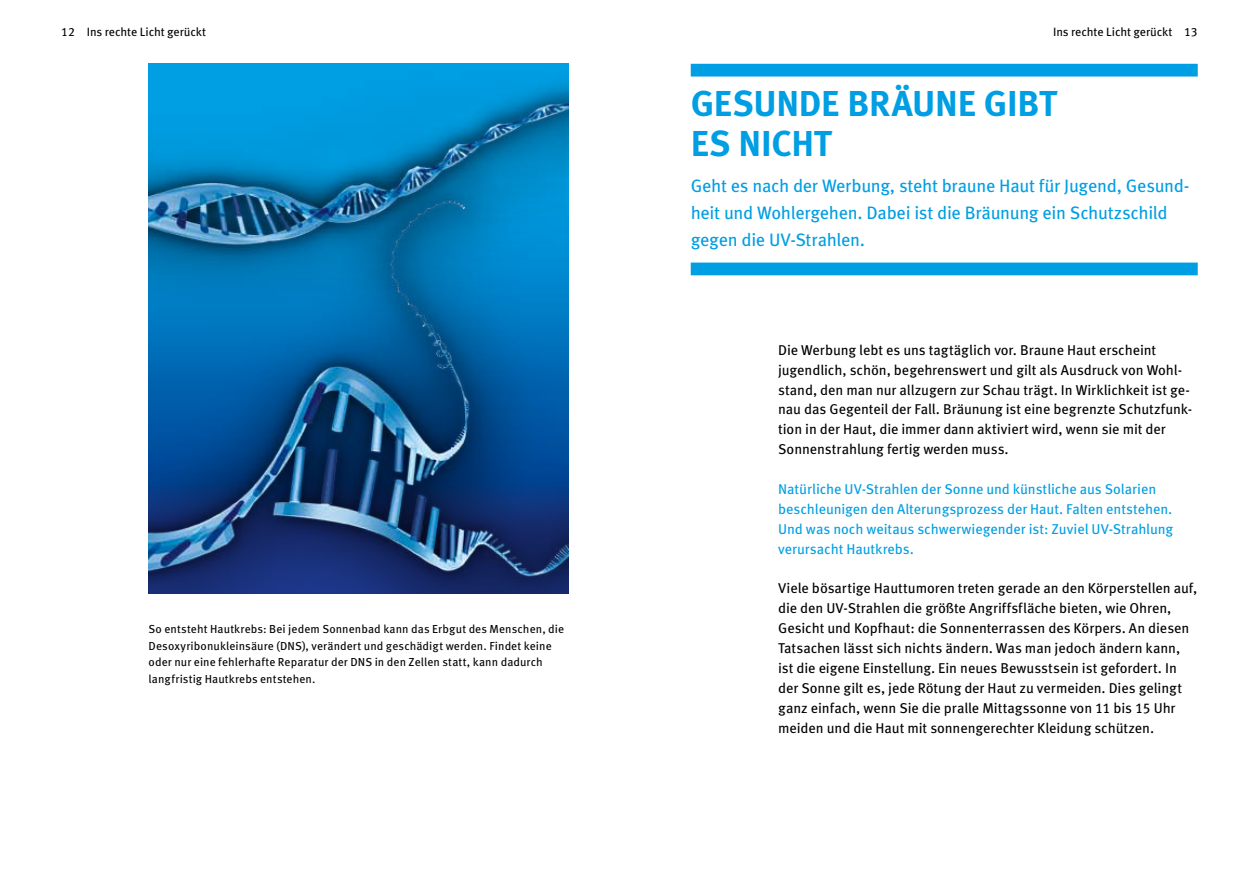
<style>
.page{position:relative;width:1259px;height:893px;background:#fff}
.page>*{position:absolute;margin:0;border:0;box-sizing:border-box;transform-origin:0 0}
.t1{font:700 36px "Meta Pro";color:#009ee3}
.t2{font:18px/27px "Meta Pro";letter-spacing:-.02em;color:#009ee3}
.t3{font:14.25px/20px "Meta Pro";letter-spacing:-.005em;color:#000}
.t4{font:14.25px/20px "Meta Pro";letter-spacing:-.005em;color:#009ee3}
.t5{font:12px "Meta Pro";letter-spacing:-.005em;color:#000}
.t6{font:11.7px/16.5px "Meta Pro";letter-spacing:.01em;color:#000}
</style>
<div class="page">
<img style="left:149px;top:64px;width:419px;height:529px">
<div style="left:691px;top:64px;width:506px;height:13px;background:#009ee3"></div>
<div style="left:691px;top:263px;width:506px;height:12px;background:#009ee3"></div>
<p class="t5" style="left:61px;top:23px;width:146px">12 Ins rechte Licht gerückt</p>
<p class="t5" style="left:1053px;top:23px;width:146px">Ins rechte Licht gerückt 13</p>
<p class="t6" style="left:149px;top:620px;width:417px">So entsteht Hautkrebs: Bei jedem Sonnenbad kann das Erbgut des Menschen, die Desoxyribonukleinsäure (DNS), verändert und geschädigt werden. Findet keine oder nur eine fehlerhafte Reparatur der DNS in den Zellen statt, kann dadurch langfristig Hautkrebs entstehen.</p>
<h1 class="t1" style="left:691px;top:76px;width:22px">GESUN</h1>
<h1 class="t1" style="left:799px;top:76px;width:135px">DE BRÄUNE</h1>
<h1 class="t1" style="left:984px;top:76px;width:20px">GIBT</h1>
<h1 class="t1" style="left:691px;top:115px;width:68px">ES NICHT</h1>
<p class="t2" style="left:691px;top:171px;width:500px">Geht es nach der Werbung, steht braune Haut für Jugend, Gesund&shy;heit und Wohlergehen. Dabei ist die Bräunung ein Schutzschild gegen die UV-Strahlen.</p>
<p class="t3" style="left:778px;top:339px;width:414px">Die Werbung lebt es uns tagtäglich vor. Braune Haut erscheint jugendlich, schön, begehrenswert und gilt als Ausdruck von Wohl&shy;stand, den man nur allzugern zur Schau trägt. In Wirklichkeit ist ge&shy;nau das Gegenteil der Fall. Bräunung ist eine begrenzte Schutzfunk&shy;tion in der Haut, die immer dann aktiviert wird, wenn sie mit der Sonnenstrahlung fertig werden muss.</p>
<p class="t4" style="left:778px;top:478px;width:396px">Natürliche UV-Strahlen der Sonne und künstliche aus Solarien beschleunigen den Alterungsprozess der Haut. Falten entstehen.<br>Und was noch weitaus schwerwiegender ist: Zuviel UV-Strahlung verursacht Hautkrebs.</p>
<p class="t3" style="left:778px;top:577px;width:420px">Viele bösartige Hauttumoren treten gerade an den Körperstellen auf, die den UV-Strahlen die größte Angriffsfläche bieten, wie Ohren, Gesicht und Kopfhaut: die Sonnenterrassen des Körpers. An diesen Tatsachen lässt sich nichts ändern. Was man jedoch ändern kann, ist die eigene Einstellung. Ein neues Bewusstsein ist gefordert. In der Sonne gilt es, jede Rötung der Haut zu vermeiden. Dies gelingt ganz einfach, wenn Sie die pralle Mittagssonne von 11 bis 15 Uhr meiden und die Haut mit sonnengerechter Kleidung schützen.</p>
</div>
